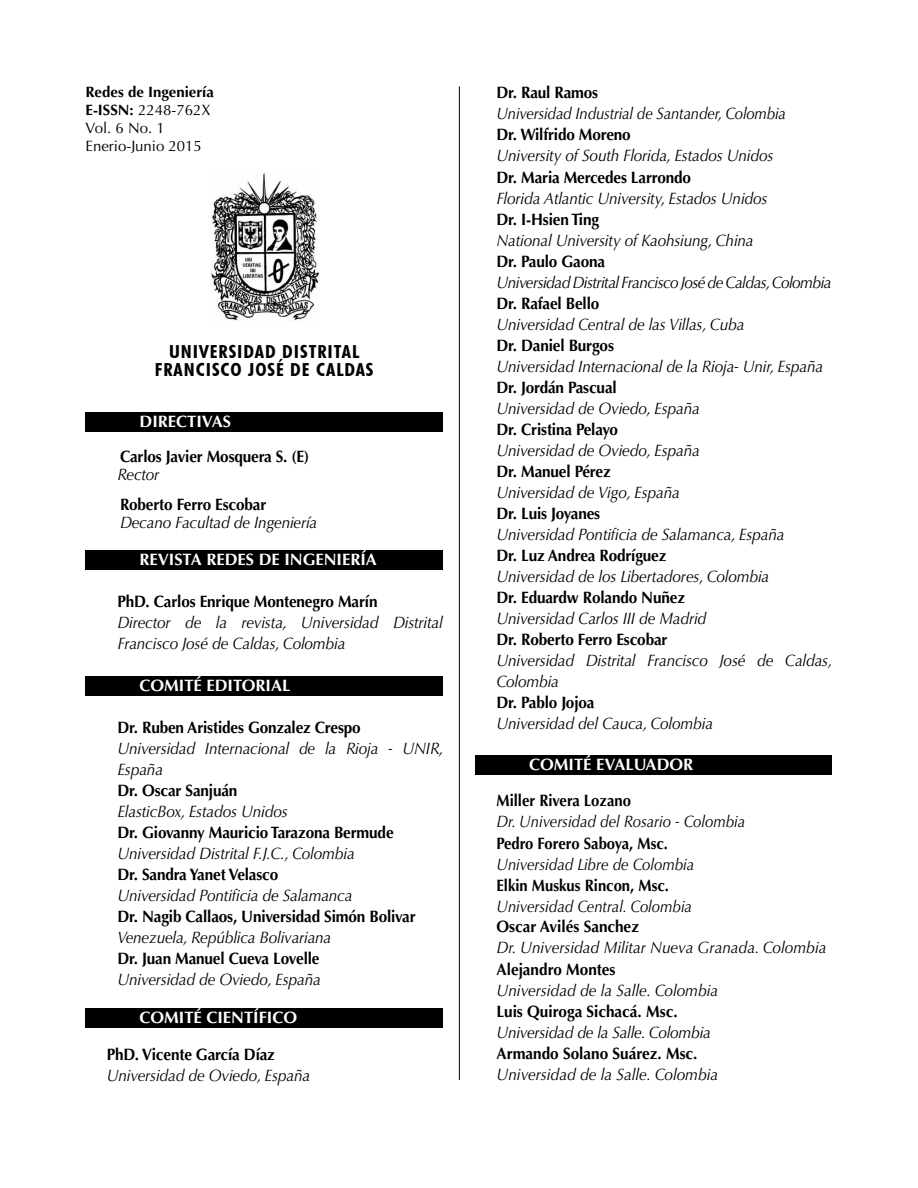
<style>
.page{position:relative;width:918px;height:1188px;background:#fff}
.page>*{position:absolute;margin:0;border:0;box-sizing:border-box;transform-origin:0 0}
.t1{font:700 condensed 18px/18px "Futura BT";letter-spacing:.05em;color:#000;text-align:center;scale:1.1 1}
.t2{font:italic 16.5px/21px "Optima LT Std";letter-spacing:-.01em;color:#000;scale:.93 1}
.t3{font:700 16.5px "Optima LT Std";letter-spacing:-.01em;color:#000;scale:.93 1}
.t4{font:italic 16.5px "Optima LT Std";letter-spacing:-.01em;color:#000;scale:.9 1}
.t5{font:700 16.5px "Optima LT Std";color:#fff}
.t6{font:700 16.5px "Optima LT Std";letter-spacing:-.01em;color:#000;scale:.9 1}
.t7{font:italic 16.5px "Optima LT Std";letter-spacing:-.035em;color:#000;scale:.93 1}
.t8{font:15px/18px "Optima LT Std";color:#000}
.s1{font-weight:700}
</style>
<div class="page">
<div style="left:86px;top:412px;width:357px;height:20px;background:#000"></div>
<div style="left:86px;top:550px;width:357px;height:20px;background:#000"></div>
<div style="left:86px;top:676px;width:357px;height:20px;background:#000"></div>
<div style="left:86px;top:1008px;width:357px;height:19px;background:#000"></div>
<div style="left:475px;top:755px;width:357px;height:20px;background:#000"></div>
<img style="left:211px;top:172px;width:108px;height:149px">
<hr style="left:459px;top:86px;width:1px;height:994px;background:#000">
<p class="t8" style="left:86px;top:84px;width:130px"><span class="s1">Redes de Ingeniería<br>E-ISSN:</span> 2248-762X<br>Vol. 6 No. 1<br>Enerio-Junio 2015</p>
<p class="t1" style="left:155px;top:343px;width:200px">UNIVERSIDAD DISTRITAL<br>FRANCISCO JOSÉ DE CALDAS</p>
<p class="t5" style="left:140px;top:412px;width:93px">DIRECTIVAS</p>
<p class="t3" style="left:120px;top:447px;width:205px">Carlos Javier Mosquera S. (E)</p>
<p class="t2" style="left:117px;top:464px;width:47px">Rector</p>
<p class="t3" style="left:120px;top:495px;width:159px">Roberto Ferro Escobar</p>
<p class="t2" style="left:120px;top:512px;width:214px">Decano Facultad de Ingeniería</p>
<p class="t5" style="left:140px;top:550px;width:239px">REVISTA REDES DE INGENIERÍA</p>
<p class="t3" style="left:117px;top:592px;width:281px">PhD. Carlos Enrique Montenegro Marín</p>
<p class="t2" style="left:117px;top:612px;width:351px">Director de la revista, Universidad Distrital<br>Francisco José de Caldas, Colombia</p>
<p class="t5" style="left:140px;top:676px;width:152px">COMITÉ EDITORIAL</p>
<p class="t3" style="left:117px;top:718px;width:263px">Dr. Ruben Aristides Gonzalez Crespo</p>
<p class="t2" style="left:117px;top:738px;width:352px">Universidad Internacional de la Rioja - UNIR,<br>España</p>
<p class="t3" style="left:117px;top:781px;width:131px">Dr. Oscar Sanjuán</p>
<p class="t2" style="left:117px;top:801px;width:185px">ElasticBox, Estados Unidos</p>
<p class="t3" style="left:117px;top:823px;width:299px">Dr. Giovanny Mauricio Tarazona Bermude</p>
<p class="t2" style="left:117px;top:843px;width:257px">Universidad Distrital F.J.C., Colombia</p>
<p class="t3" style="left:117px;top:865px;width:175px">Dr. Sandra Yanet Velasco</p>
<p class="t2" style="left:117px;top:886px;width:254px">Universidad Pontificia de Salamanca</p>
<p class="t3" style="left:117px;top:907px;width:322px">Dr. Nagib Callaos, Universidad Simón Bolivar</p>
<p class="t2" style="left:117px;top:928px;width:231px">Venezuela, República Bolivariana</p>
<p class="t3" style="left:117px;top:949px;width:219px">Dr. Juan Manuel Cueva Lovelle</p>
<p class="t2" style="left:117px;top:970px;width:220px">Universidad de Oviedo, España</p>
<p class="t5" style="left:140px;top:1008px;width:159px">COMITÉ CIENTÍFICO</p>
<p class="t3" style="left:107px;top:1045px;width:182px">PhD. Vicente García Díaz</p>
<p class="t2" style="left:107px;top:1065px;width:220px">Universidad de Oviedo, España</p>
<p class="t3" style="left:496px;top:83px;width:111px">Dr. Raul Ramos</p>
<p class="t4" style="left:496px;top:104px;width:323px">Universidad Industrial de Santander, Colombia</p>
<p class="t3" style="left:496px;top:125px;width:146px">Dr. Wilfrido Moreno</p>
<p class="t2" style="left:496px;top:146px;width:299px">University of South Florida, Estados Unidos</p>
<p class="t3" style="left:496px;top:167px;width:211px">Dr. Maria Mercedes Larrondo</p>
<p class="t2" style="left:496px;top:188px;width:293px">Florida Atlantic University, Estados Unidos</p>
<p class="t3" style="left:496px;top:209px;width:112px">Dr. I-Hsien Ting</p>
<p class="t2" style="left:496px;top:230px;width:278px">National University of Kaohsiung, China</p>
<p class="t3" style="left:496px;top:251px;width:118px">Dr. Paulo Gaona</p>
<p class="t7" style="left:496px;top:272px;width:362px">Universidad Distrital Francisco José de Caldas, Colombia</p>
<p class="t3" style="left:496px;top:293px;width:112px">Dr. Rafael Bello</p>
<p class="t2" style="left:496px;top:314px;width:268px">Universidad Central de las Villas, Cuba</p>
<p class="t3" style="left:496px;top:335px;width:128px">Dr. Daniel Burgos</p>
<p class="t2" style="left:496px;top:356px;width:353px">Universidad Internacional de la Rioja- Unir, España</p>
<p class="t3" style="left:496px;top:377px;width:131px">Dr. Jordán Pascual</p>
<p class="t2" style="left:496px;top:398px;width:220px">Universidad de Oviedo, España</p>
<p class="t3" style="left:496px;top:419px;width:132px">Dr. Cristina Pelayo</p>
<p class="t2" style="left:496px;top:440px;width:220px">Universidad de Oviedo, España</p>
<p class="t3" style="left:496px;top:461px;width:124px">Dr. Manuel Pérez</p>
<p class="t2" style="left:496px;top:482px;width:199px">Universidad de Vigo, España</p>
<p class="t3" style="left:496px;top:503px;width:113px">Dr. Luis Joyanes</p>
<p class="t2" style="left:496px;top:524px;width:311px">Universidad Pontificia de Salamanca, España</p>
<p class="t3" style="left:496px;top:545px;width:184px">Dr. Luz Andrea Rodríguez</p>
<p class="t2" style="left:496px;top:566px;width:295px">Universidad de los Libertadores, Colombia</p>
<p class="t3" style="left:496px;top:587px;width:204px">Dr. Eduardw Rolando Nuñez</p>
<p class="t2" style="left:496px;top:608px;width:227px">Universidad Carlos III de Madrid</p>
<p class="t3" style="left:496px;top:629px;width:185px">Dr. Roberto Ferro Escobar</p>
<p class="t2" style="left:496px;top:650px;width:363px">Universidad Distrital Francisco José de Caldas,<br>Colombia</p>
<p class="t3" style="left:496px;top:692px;width:107px">Dr. Pablo Jojoa</p>
<p class="t2" style="left:496px;top:713px;width:234px">Universidad del Cauca, Colombia</p>
<p class="t5" style="left:529px;top:755px;width:166px">COMITÉ EVALUADOR</p>
<p class="t6" style="left:496px;top:791px;width:151px">Miller Rivera Lozano</p>
<p class="t4" style="left:496px;top:812px;width:278px">Dr. Universidad del Rosario - Colombia</p>
<p class="t6" style="left:496px;top:833px;width:192px">Pedro Forero Saboya, Msc.</p>
<p class="t4" style="left:496px;top:854px;width:221px">Universidad Libre de Colombia</p>
<p class="t6" style="left:496px;top:875px;width:193px">Elkin Muskus Rincon, Msc.</p>
<p class="t4" style="left:496px;top:896px;width:219px">Universidad Central. Colombia</p>
<p class="t3" style="left:496px;top:917px;width:155px">Oscar Avilés Sanchez</p>
<p class="t2" style="left:496px;top:938px;width:356px">Dr. Universidad Militar Nueva Granada. Colombia</p>
<p class="t3" style="left:496px;top:959px;width:130px">Alejandro Montes</p>
<p class="t2" style="left:496px;top:980px;width:240px">Universidad de la Salle. Colombia</p>
<p class="t3" style="left:496px;top:1001px;width:196px">Luis Quiroga Sichacá. Msc.</p>
<p class="t2" style="left:496px;top:1022px;width:232px">Universidad de la Salle. Colombia</p>
<p class="t3" style="left:496px;top:1043px;width:218px">Armando Solano Suárez. Msc.</p>
<p class="t2" style="left:496px;top:1064px;width:240px">Universidad de la Salle. Colombia</p>
</div>
